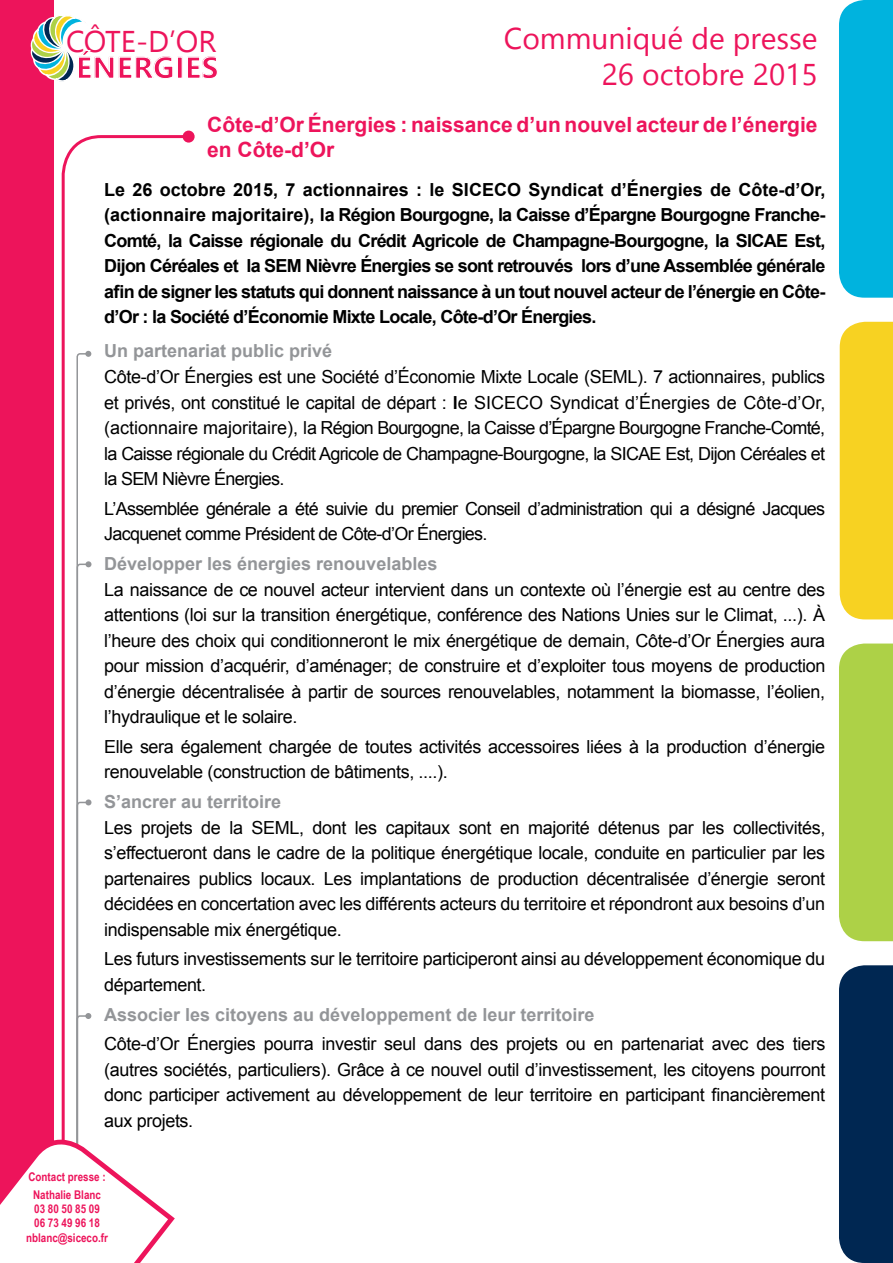
<style>
.page{position:relative;width:893px;height:1263px;background:#fff}
.page>*{position:absolute;margin:0;border:0;box-sizing:border-box;transform-origin:0 0}
.t1{font:30px/36px "Segoe UI";color:#ed145b;text-align:right}
.t2{font:700 30px "Segoe UI";letter-spacing:.02em;color:#ed145b}
.t3{font:700 21px/25.2px "Arial";color:#ed145b}
.t4{font:18px/25.5px "Arial";letter-spacing:-.02em;color:#000;text-align:justify}
.t5{font:700 18px/25.5px "Arial";letter-spacing:-.04em;color:#000;text-align:justify}
.t6{font:700 18px "Arial";color:#939598}
.t7{font:18px/25.5px "Arial";letter-spacing:-.04em;color:#000}
.t8{font:700 12px/14.4px "Arial Narrow";color:#ed145b;text-align:center}
.s1{font-weight:700}
</style>
<div class="page">
<div style="left:0;top:0;width:54px;height:1263px;background:#ed145b"></div>
<div style="left:839px;top:0;width:54px;height:298px;background:#00b3de"></div>
<div style="left:840px;top:322px;width:53px;height:297px;background:#f7d222"></div>
<div style="left:839px;top:643px;width:54px;height:298px;background:#add147"></div>
<div style="left:839px;top:965px;width:54px;height:298px;background:#002752"></div>
<svg style="left:61px;top:134px;width:126px;height:217px"></svg>
<div style="left:183px;top:131px;width:12px;height:12px;background:#ed145b;border-radius:50%"></div>
<svg style="left:0;top:351px;width:175px;height:912px"></svg>
<svg style="left:30px;top:15px;width:52px;height:67px"></svg>
<h1 class="t1" style="left:66px;top:22px;width:152px">CÔTE-D’OR</h1>
<h1 class="t2" style="left:76px;top:43px;width:144px">ÉNERGIES</h1>
<h1 class="t1" style="left:504px;top:20px;width:315px">Communiqué de presse<br>26 octobre 2015</h1>
<p class="t3" style="left:207px;top:112px;width:612px">Côte-d’Or Énergies : naissance d’un nouvel acteur de l’énergie en Côte-d’Or</p>
<p class="t5" style="left:104px;top:177px;width:723px">Le 26 octobre 2015, 7 actionnaires : le SICECO Syndicat d’Énergies de Côte-d’Or, (actionnaire majoritaire), la Région Bourgogne, la Caisse d’Épargne Bourgogne Franche-Comté, la Caisse régionale du Crédit Agricole de Champagne-Bourgogne, la SICAE Est, Dijon Céréales et la SEM Nièvre Énergies se sont retrouvés lors d’une Assemblée générale afin de signer les statuts qui donnent naissance à un tout nouvel acteur de l’énergie en Côte&shy;d’Or : la Société d’Économie Mixte Locale, Côte-d’Or Énergies.</p>
<p class="t6" style="left:104px;top:338px;width:230px">Un partenariat public privé</p>
<p class="t4" style="left:104px;top:364px;width:723px">Côte-d’Or Énergies est une Société d’Économie Mixte Locale (SEML). 7 actionnaires, publics et privés, ont constitué le capital de départ : <span class="s1">l</span>e SICECO Syndicat d’Énergies de Côte-d’Or, (actionnaire majoritaire), la Région Bourgogne, la Caisse d’Épargne Bourgogne Franche-Comté, la Caisse régionale du Crédit Agricole de Champagne-Bourgogne, la SICAE Est, Dijon Céréales et la SEM Nièvre Énergies.</p>
<p class="t7" style="left:104px;top:496px;width:722px">L’Assemblée générale a été suivie du premier Conseil d’administration qui a désigné Jacques<br>Jacquenet comme Président de Côte-d’Or Énergies.</p>
<p class="t6" style="left:104px;top:551px;width:335px">Développer les énergies renouvelables</p>
<p class="t4" style="left:104px;top:576px;width:723px">La naissance de ce nouvel acteur intervient dans un contexte où l’énergie est au centre des attentions (loi sur la transition énergétique, conférence des Nations Unies sur le Climat, ...). à l’heure des choix qui conditionneront le mix énergétique de demain, Côte-d’Or Énergies aura pour mission d’acquérir, d’aménager; de construire et d’exploiter tous moyens de production d’énergie décentralisée à partir de sources renouvelables, notamment la biomasse, l’éolien, l’hydraulique et le solaire.</p>
<p class="t4" style="left:104px;top:734px;width:723px">Elle sera également chargée de toutes activités accessoires liées à la production d’énergie renouvelable (construction de bâtiments, ....).</p>
<p class="t6" style="left:104px;top:789px;width:179px">S’ancrer au territoire</p>
<p class="t4" style="left:104px;top:814px;width:723px">Les projets de la SEML, dont les capitaux sont en majorité détenus par les collectivités, s’effectueront dans le cadre de la politique énergétique locale, conduite en particulier par les partenaires publics locaux. Les implantations de production décentralisée d’énergie seront décidées en concertation avec les différents acteurs du territoire et répondront aux besoins d’un indispensable mix énergétique.</p>
<p class="t4" style="left:104px;top:946px;width:723px">Les futurs investissements sur le territoire participeront ainsi au développement économique du département.</p>
<p class="t6" style="left:104px;top:1002px;width:492px">Associer les citoyens au développement de leur territoire</p>
<p class="t4" style="left:104px;top:1031px;width:723px">Côte-d’Or Énergies pourra investir seul dans des projets ou en partenariat avec des tiers (autres sociétés, particuliers). Grâce à ce nouvel outil d’investissement, les citoyens pourront donc participer activement au développement de leur territoire en participant financièrement aux projets.</p>
<p class="t8" style="left:29px;top:1167px;width:79px;line-height:17.9px">Contact presse :<br>Nathalie Blanc</p>
<p class="t8" style="left:26px;top:1201px;width:83px">03 80 50 85 09<br>06 73 49 96 18 nblanc@siceco.fr</p>
</div>
